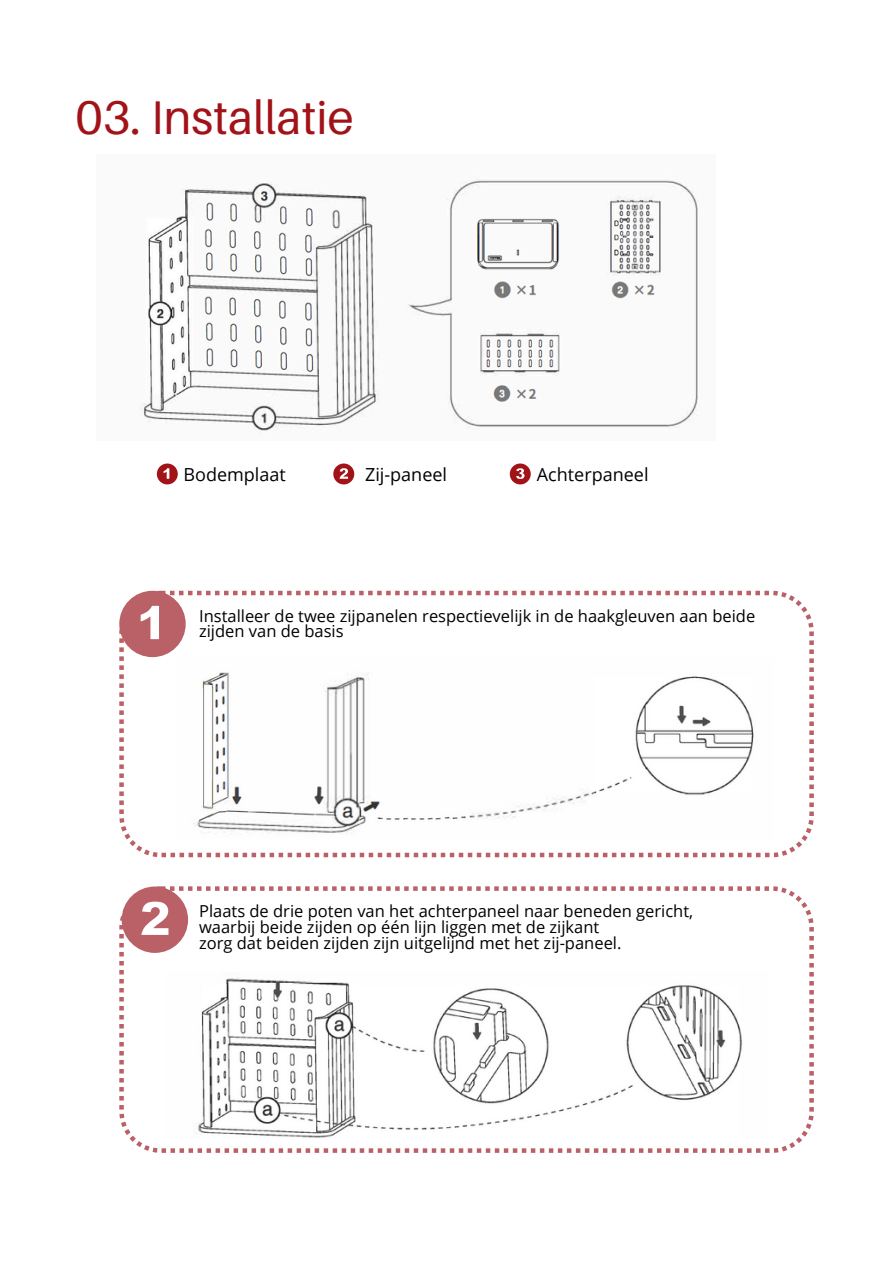
<style>
.page{position:relative;width:894px;height:1264px;background:#fff}
.page>*{position:absolute;margin:0;border:0;box-sizing:border-box;transform-origin:0 0}
.t1{font:47.25px "Aileron";color:#a11318}
.t2{font:18px "Open Sans";color:#000}
.t3{font:16.5px/15.8px "Open Sans";color:#000}
</style>
<div class="page">
<img style="left:139px;top:180px;width:559px;height:251px">
<svg style="left:157px;top:463px;width:21px;height:21px"></svg>
<svg style="left:333px;top:463px;width:21px;height:21px"></svg>
<svg style="left:509px;top:463px;width:21px;height:21px"></svg>
<svg style="left:119px;top:886px;width:694px;height:266px"></svg>
<svg style="left:119px;top:590px;width:694px;height:267px"></svg>
<svg style="left:119px;top:590px;width:67px;height:67px"></svg>
<svg style="left:122px;top:886px;width:66px;height:66px"></svg>
<img style="left:177px;top:657px;width:596px;height:182px">
<img style="left:166px;top:971px;width:601px;height:167px">
<p class="t1" style="left:76px;top:88px;width:279px">03. Installatie</p>
<p class="t2" style="left:183px;top:461px;width:104px">Bodemplaat</p>
<p class="t2" style="left:365px;top:461px;width:83px">Zij-paneel</p>
<p class="t2" style="left:536px;top:461px;width:113px">Achterpaneel</p>
<p class="t3" style="left:199px;top:607px;width:557px">Installeer de twee zijpanelen respectievelijk in de haakgleuven aan beide zijden van de basis</p>
<p class="t3" style="left:199px;top:903px;width:495px">Plaats de drie poten van het achterpaneel naar beneden gericht, waarbij beide zijden op één lijn liggen met de zijkant</p>
<p class="t3" style="left:199px;top:934px;width:424px">zorg dat beiden zijden zijn uitgelijnd met het zij-paneel.</p>
</div>
